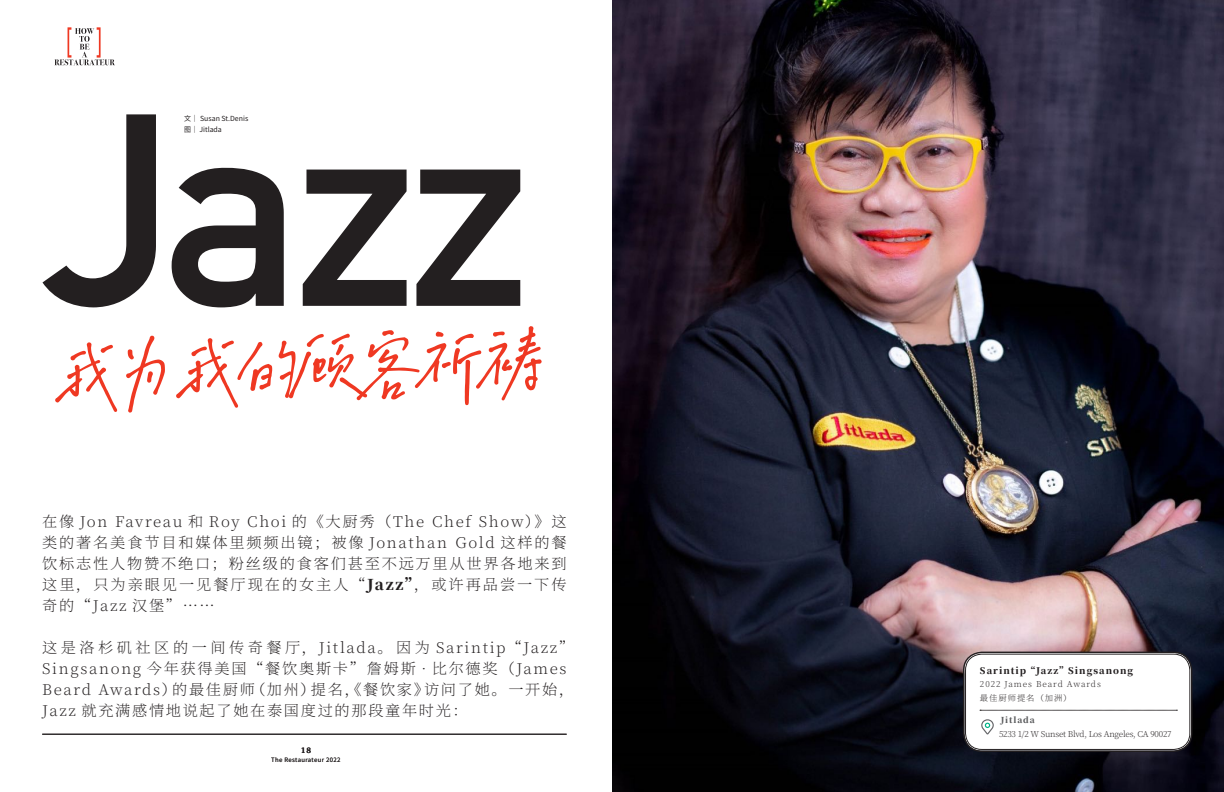
<style>
.page{position:relative;width:1224px;height:792px;background:#fff}
.page>*{position:absolute;margin:0;border:0;box-sizing:border-box;transform-origin:0 0}
.t1{font:700 268.9px "DIN Alternate";color:#231f20}
.t2{font:70.4px "momozhuanji";color:#ef3822}
.t3{font:200 14.9px/21px "Source Han Serif CN";letter-spacing:.11em;color:#231f20;text-align:justify}
.t4{font:800 9.1px "Source Han Serif CN";letter-spacing:.11em;color:#231f20}
.t5{font:200 8.2px "Source Han Serif CN";letter-spacing:-.03em;color:#231f20}
.t6{font:200 8.2px/13.5px "Source Han Serif CN";letter-spacing:.11em;color:#231f20}
.t7{font:800 8.2px "Source Han Serif CN";letter-spacing:.105em;color:#57585a}
.t8{font:700 8px "Charter";color:#231f20}
.t9{font:7px/11px "Source Han Sans CN";color:#231f20}
.t10{font:6px "Source Han Sans CN";letter-spacing:.06em;color:#231f20}
.s1{font-weight:800}
</style>
<div class="page">
<hr style="left:42px;top:734px;width:525px;height:1px;background:#231f20">
<img style="left:612px;top:0;width:612px;height:792px">
<div style="left:964px;top:653px;width:227px;height:98px;background:#fff;border-radius:18px"></div>
<div style="left:963px;top:652px;width:229px;height:100px;border:1px solid #231f20;border-radius:18px"></div>
<div style="left:965px;top:654px;width:225px;height:96px;border:1px solid #231f20;border-radius:16px"></div>
<svg style="left:981px;top:719px;width:13px;height:16px"></svg>
<svg style="left:980px;top:710px;width:197px;height:1px"></svg>
<svg style="left:54px;top:27px;width:61px;height:38px"></svg>
<h1 class="t1" style="left:42px;top:7px;width:489px">Jazz</h1>
<p class="t9" style="left:184px;top:113px;width:66px">文｜ Susan St.Denis图｜ Jitlada</p>
<h2 class="t2" style="left:48px;top:334px;width:495px;rotate:-2deg">我为我的顾客祈祷</h2>
<p class="t3" style="left:42px;top:512px;width:526px">在像 Jon Favreau 和 Roy Choi 的《大厨秀（The Chef Show）》这类的著名美食节目和媒体里频频出镜；被像 Jonathan Gold 这样的餐饮标志性人物赞不绝口；粉丝级的食客们甚至不远万里从世界各地来到这里，只为亲眼见一见餐厅现在的女主人“<span class="s1">Jazz”</span>，或许再品尝一下传奇的“Jazz 汉堡”……</p>
<p class="t3" style="left:42px;top:638px;width:533px;text-align:left">这是洛杉矶社区的一间传奇餐厅，Jitlada。因为 Sarintip “Jazz” Singsanong 今年获得美国“餐饮奥斯卡”詹姆斯 · 比尔德奖（James Beard Awards）的最佳厨师（加州）提名，《餐饮家》访问了她。一开始，Jazz 就充满感情地说起了她在泰国度过的那段童年时光：</p>
<p class="t8" style="left:301px;top:743px;width:12px">18</p>
<p class="t10" style="left:271px;top:756px;width:71px">The Restaurateur 2022</p>
<p class="t4" style="left:980px;top:666px;width:155px">Sarintip “Jazz” Singsanong</p>
<p class="t6" style="left:980px;top:677px;width:122px">2022 James Beard Awards最佳厨师提名（加洲）</p>
<p class="t7" style="left:1001px;top:716px;width:35px">Jitlada</p>
<p class="t5" style="left:999px;top:729px;width:174px">5233 1/2 W Sunset Blvd, Los Angeles, CA 90027</p>
</div>
